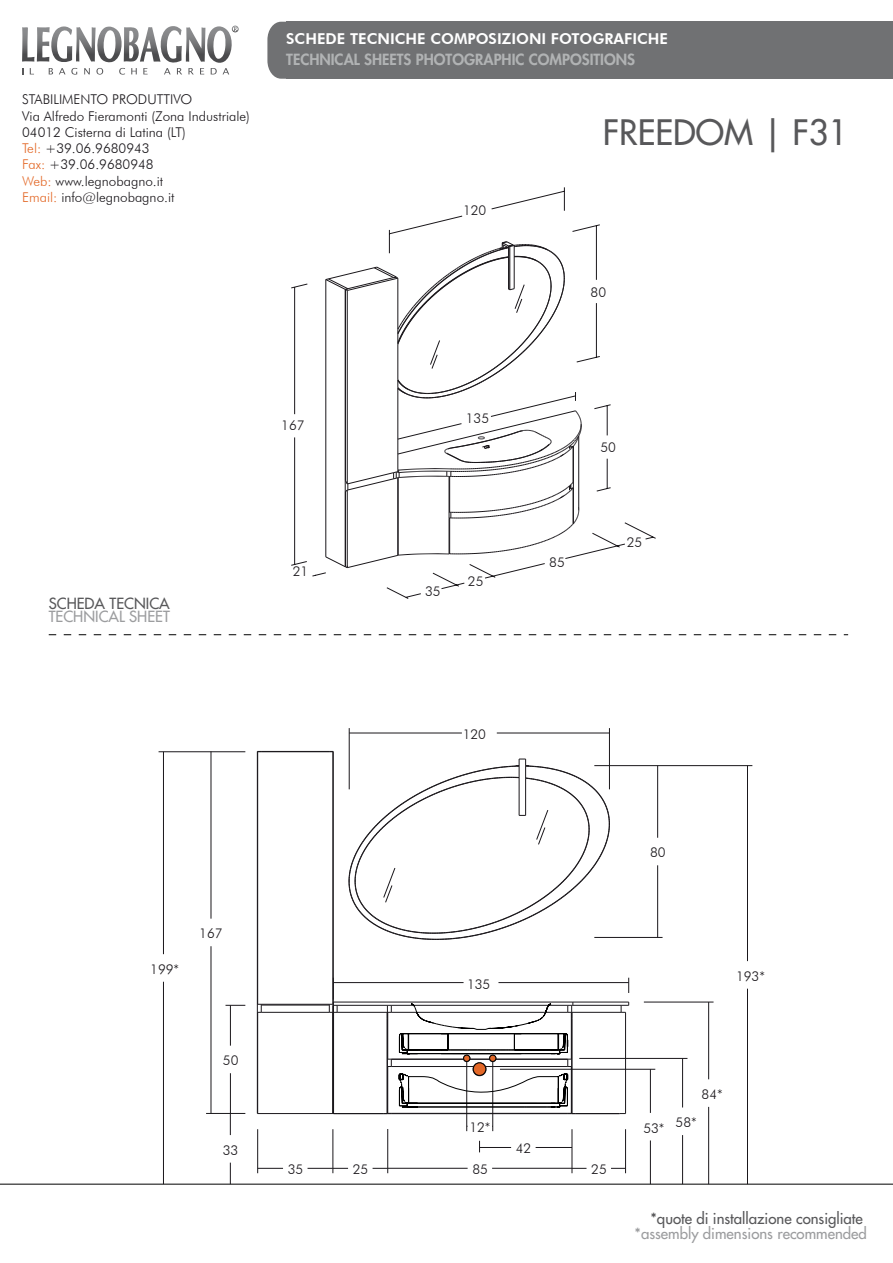
<style>
.page{position:relative;width:893px;height:1263px;background:#fff}
.page>*{position:absolute;margin:0;border:0;box-sizing:border-box;transform-origin:0 0}
.t1{font:34.2px "Futura";color:#58585a}
.t2{font:15px "Futura";color:#58585a}
.t3{font:15px "Futura";color:#9c9d9f}
.t4{font:800 15px "Futura";color:#b1b3b4}
.t5{font:800 15px "Futura BT";color:#fff}
.t6{font:300 13.5px/16.2px "Futura BT";color:#1a171b}
.s1{color:#e36928}
</style>
<div class="page">
<svg style="left:49px;top:634px;width:799px;height:1px"></svg>
<svg style="left:267px;top:22px;width:20px;height:57px"></svg>
<div style="left:287px;top:22px;width:606px;height:57px;background:#707173"></div>
<svg style="left:22px;top:26px;width:217px;height:49px"></svg>
<hr style="left:0;top:1184px;width:893px;height:1px;background:#000">
<svg style="left:291px;top:187px;width:365px;height:412px"></svg>
<hr style="left:261px;top:1005px;width:68px;height:1px;background:#1a171b">
<hr style="left:625px;top:1012px;width:1px;height:101px;background:#1a171b">
<hr style="left:257px;top:751px;width:1px;height:362px;background:#1a171b">
<hr style="left:258px;top:1113px;width:75px;height:1px;background:#1a171b">
<hr style="left:387px;top:1018px;width:1px;height:95px;background:#1a171b">
<hr style="left:333px;top:751px;width:1px;height:254px;background:#1a171b">
<svg style="left:258px;top:1004px;width:4px;height:9px"></svg>
<hr style="left:261px;top:751px;width:68px;height:1px;background:#1a171b">
<hr style="left:261px;top:1004px;width:68px;height:1px;background:#1a171b">
<hr style="left:261px;top:1012px;width:68px;height:1px;background:#1a171b">
<hr style="left:576px;top:1113px;width:43px;height:1px;background:#1a171b">
<hr style="left:572px;top:1012px;width:49px;height:1px;background:#1a171b">
<hr style="left:337px;top:1113px;width:46px;height:1px;background:#1a171b">
<hr style="left:337px;top:1012px;width:50px;height:1px;background:#1a171b">
<hr style="left:391px;top:1059px;width:73px;height:1px;background:#1a171b">
<hr style="left:391px;top:1012px;width:177px;height:1px;background:#1a171b">
<hr style="left:391px;top:1113px;width:177px;height:1px;background:#1a171b">
<hr style="left:391px;top:1066px;width:83px;height:1px;background:#1a171b">
<svg style="left:388px;top:1059px;width:4px;height:8px"></svg>
<svg style="left:621px;top:1003px;width:8px;height:10px"></svg>
<hr style="left:573px;top:1002px;width:56px;height:1px;background:#1a171b">
<hr style="left:573px;top:1005px;width:48px;height:1px;background:#1a171b">
<svg style="left:387px;top:1005px;width:5px;height:14px"></svg>
<hr style="left:337px;top:1005px;width:50px;height:1px;background:#1a171b">
<hr style="left:391px;top:1005px;width:177px;height:1px;background:#1a171b">
<hr style="left:333px;top:1002px;width:240px;height:1px;background:#1a171b">
<hr style="left:333px;top:1012px;width:1px;height:101px;background:#1a171b">
<hr style="left:206px;top:1113px;width:39px;height:1px;background:#1a171b">
<hr style="left:211px;top:751px;width:1px;height:168px;background:#1a171b">
<hr style="left:211px;top:946px;width:1px;height:167px;background:#1a171b">
<svg style="left:628px;top:978px;width:1px;height:15px"></svg>
<svg style="left:329px;top:978px;width:9px;height:35px"></svg>
<hr style="left:498px;top:982px;width:131px;height:1px;background:#1a171b">
<hr style="left:333px;top:982px;width:131px;height:1px;background:#1a171b">
<hr style="left:349px;top:728px;width:1px;height:61px;background:#1a171b">
<hr style="left:609px;top:728px;width:1px;height:61px;background:#1a171b">
<hr style="left:349px;top:733px;width:113px;height:1px;background:#1a171b">
<hr style="left:497px;top:733px;width:112px;height:1px;background:#1a171b">
<svg style="left:349px;top:759px;width:261px;height:181px"></svg>
<hr style="left:594px;top:937px;width:68px;height:1px;background:#1a171b">
<hr style="left:657px;top:766px;width:1px;height:72px;background:#1a171b">
<hr style="left:657px;top:865px;width:1px;height:72px;background:#1a171b">
<hr style="left:257px;top:1129px;width:1px;height:44px;background:#1a171b">
<hr style="left:333px;top:1129px;width:1px;height:44px;background:#1a171b">
<svg style="left:258px;top:1168px;width:25px;height:1px"></svg>
<hr style="left:387px;top:1129px;width:1px;height:44px;background:#1a171b">
<svg style="left:308px;top:1168px;width:40px;height:1px"></svg>
<svg style="left:373px;top:1168px;width:15px;height:1px"></svg>
<hr style="left:388px;top:1168px;width:80px;height:1px;background:#1a171b">
<hr style="left:492px;top:1168px;width:80px;height:1px;background:#1a171b">
<hr style="left:572px;top:1129px;width:1px;height:44px;background:#1a171b">
<hr style="left:625px;top:1129px;width:1px;height:44px;background:#1a171b">
<svg style="left:572px;top:1168px;width:14px;height:1px"></svg>
<svg style="left:611px;top:1168px;width:14px;height:1px"></svg>
<hr style="left:500px;top:1069px;width:155px;height:1px;background:#1a171b">
<hr style="left:650px;top:1140px;width:1px;height:44px;background:#1a171b">
<hr style="left:650px;top:1069px;width:1px;height:44px;background:#1a171b">
<hr style="left:579px;top:1058px;width:108px;height:1px;background:#1a171b">
<hr style="left:682px;top:1135px;width:1px;height:49px;background:#1a171b">
<hr style="left:682px;top:1058px;width:1px;height:49px;background:#1a171b">
<hr style="left:466px;top:1061px;width:1px;height:70px;background:#1a171b">
<hr style="left:492px;top:1061px;width:1px;height:70px;background:#1a171b">
<hr style="left:536px;top:1147px;width:36px;height:1px;background:#1a171b">
<hr style="left:479px;top:1147px;width:32px;height:1px;background:#1a171b">
<svg style="left:225px;top:1005px;width:20px;height:1px"></svg>
<hr style="left:230px;top:1005px;width:1px;height:41px;background:#1a171b">
<hr style="left:230px;top:1073px;width:1px;height:40px;background:#1a171b">
<hr style="left:644px;top:1002px;width:69px;height:1px;background:#1a171b">
<hr style="left:708px;top:1107px;width:1px;height:77px;background:#1a171b">
<hr style="left:708px;top:1002px;width:1px;height:77px;background:#1a171b">
<hr style="left:594px;top:765px;width:158px;height:1px;background:#1a171b">
<hr style="left:747px;top:766px;width:1px;height:195px;background:#1a171b">
<hr style="left:747px;top:989px;width:1px;height:195px;background:#1a171b">
<svg style="left:230px;top:1162px;width:1px;height:22px"></svg>
<svg style="left:230px;top:1114px;width:1px;height:21px"></svg>
<hr style="left:159px;top:751px;width:86px;height:1px;background:#1a171b">
<hr style="left:163px;top:752px;width:1px;height:202px;background:#1a171b">
<hr style="left:163px;top:982px;width:1px;height:202px;background:#1a171b">
<svg style="left:399px;top:1002px;width:177px;height:112px"></svg>
<div style="left:489px;top:1055px;width:7px;height:6px;border:1px solid #000;border-radius:50%"></div>
<p class="t6" style="left:22px;top:91px;width:229px">STABILIMENTO PRODUTTIVO<br>Via Alfredo Fieramonti (Zona Industriale)<br>04012 Cisterna di Latina (LT)<br><span class="s1">Tel:</span> +39.06.9680943<br><span class="s1">Fax:</span> +39.06.9680948<br><span class="s1">Web:</span> www.legnobagno.it<br><span class="s1">Email:</span> info@legnobagno.it</p>
<p class="t5" style="left:286px;top:29px;width:383px">SCHEDE TECNICHE COMPOSIZIONI FOTOGRAFICHE</p>
<p class="t4" style="left:286px;top:50px;width:350px">TECHNICAL SHEETS PHOTOGRAPHIC COMPOSITIONS</p>
<p class="t6" style="left:463px;top:202px;width:25px">120</p>
<h1 class="t1" style="left:603px;top:111px;width:247px">FREEDOM | F31</h1>
<p class="t6" style="left:591px;top:284px;width:17px">80</p>
<p class="t2" style="left:49px;top:594px;width:123px">SCHEDA TECNICA</p>
<p class="t3" style="left:49px;top:607px;width:123px">TECHNICAL SHEET</p>
<p class="t6" style="left:150px;top:961px;width:30px">199*</p>
<p class="t6" style="left:199px;top:925px;width:25px">167</p>
<p class="t6" style="left:223px;top:1052px;width:17px">50</p>
<p class="t6" style="left:223px;top:1142px;width:17px">33</p>
<p class="t6" style="left:281px;top:417px;width:25px">167</p>
<p class="t6" style="left:293px;top:563px;width:17px">21</p>
<p class="t6" style="left:466px;top:410px;width:25px">135</p>
<p class="t6" style="left:425px;top:583px;width:17px">35</p>
<p class="t6" style="left:468px;top:573px;width:17px">25</p>
<p class="t6" style="left:549px;top:554px;width:17px">85</p>
<p class="t6" style="left:600px;top:439px;width:17px">50</p>
<p class="t6" style="left:627px;top:534px;width:17px">25</p>
<p class="t6" style="left:463px;top:726px;width:25px">120</p>
<p class="t6" style="left:650px;top:844px;width:17px">80</p>
<p class="t6" style="left:467px;top:975px;width:25px">135</p>
<p class="t6" style="left:736px;top:968px;width:30px">193*</p>
<p class="t6" style="left:469px;top:1119px;width:23px">12*</p>
<p class="t6" style="left:516px;top:1140px;width:17px">42</p>
<p class="t6" style="left:288px;top:1161px;width:17px">35</p>
<p class="t6" style="left:353px;top:1161px;width:17px">25</p>
<p class="t6" style="left:472px;top:1161px;width:17px">85</p>
<p class="t6" style="left:591px;top:1161px;width:17px">25</p>
<p class="t6" style="left:702px;top:1086px;width:23px">84*</p>
<p class="t6" style="left:643px;top:1117px;width:55px">53* 58*</p>
<p class="t2" style="left:650px;top:1209px;width:214px">*quote di installazione consigliate</p>
<p class="t3" style="left:634px;top:1223px;width:234px">*assembly dimensions recommended</p>
</div>
